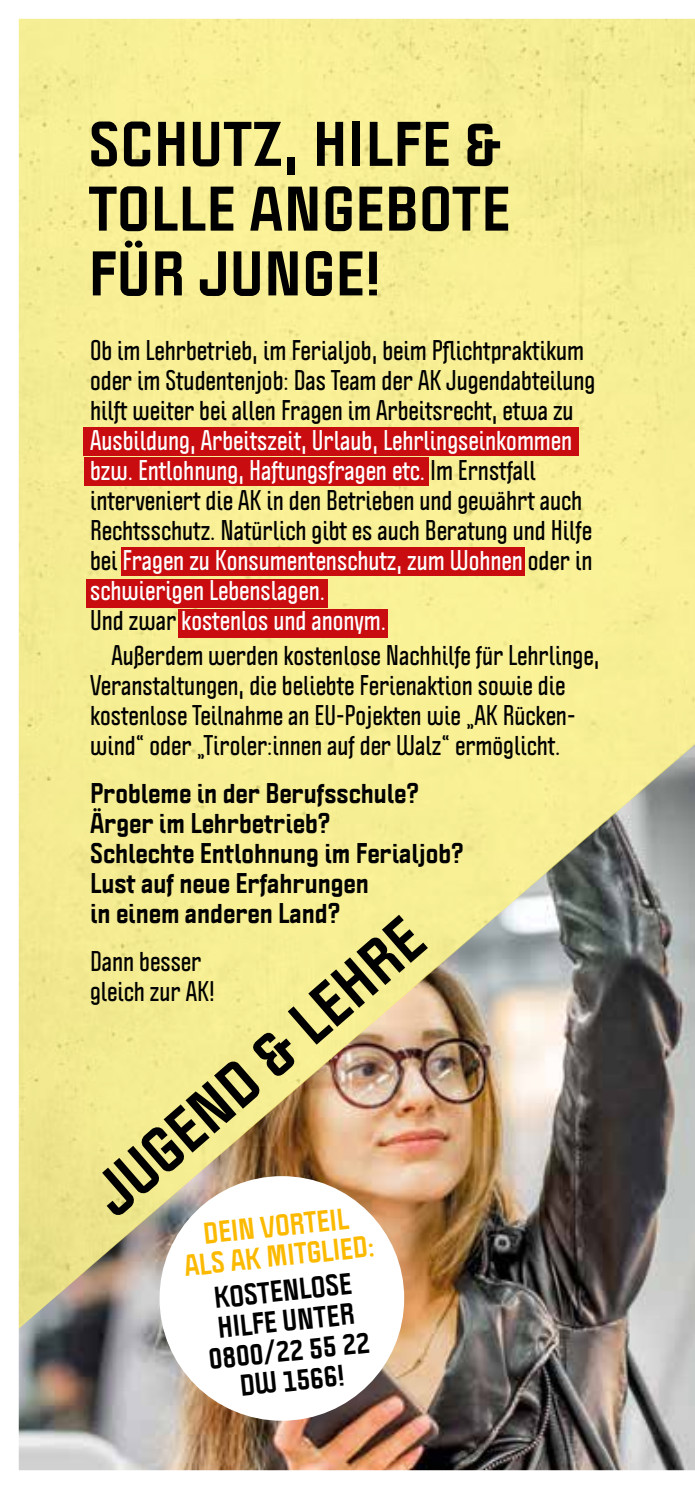
<style>
.page{position:relative;width:695px;height:1489px;background:#fff}
.page>*{position:absolute;margin:0;border:0;box-sizing:border-box;transform-origin:0 0}
.t1{font:800 55px/64.8px "Politica";letter-spacing:.01em;color:#000;scale:1.09 1}
.t2{font:800 26.25px/30px "Politica";color:#000;text-align:center}
.t3{font:800 26.25px/30px "Politica";color:#fbba00;text-align:center}
.t4{font:700 condensed 25px/30px "Politica";color:#000}
.t5{font:700 condensed 25px/30px "Politica";color:#fff}
.t6{font:800 25px/30px "Politica";color:#000}
.s1{color:#000}
</style>
<div class="page">
<img style="left:18px;top:18px;width:676px;height:1453px">
<h1 class="t1" style="left:89px;top:110px;width:388px">SCHUTZ, HILFE &amp;<br>TOLLE ANGEBOTE<br>FÜR JUNGE!</h1>
<p class="t4" style="left:90px;top:334px;width:506px">Ob im Lehrbetrieb, im Ferialjob, beim Pflichtpraktikum oder im Studentenjob: Das Team der AK Jugendabteilung hilft weiter bei allen Fragen im Arbeitsrecht, etwa zu</p>
<p class="t5" style="left:90px;top:424px;width:503px">Ausbildung, Arbeitszeit, Urlaub, Lehrlingseinkommen bzw. Entlohnung, Haftungsfragen etc. <span class="s1">Im Ernstfall interveniert die AK in den Betrieben und gewährt auch Rechtsschutz. Natürlich gibt es auch Beratung und Hilfe bei</span> Fragen zu Konsumentenschutz, zum Wohnen <span class="s1">oder in </span>schwierigen Lebenslagen.<br><span class="s1">Und zwar</span> kostenlos und anonym.</p>
<p class="t4" style="left:90px;top:639px;width:510px;text-indent:21px">Außerdem werden kostenlose Nachhilfe für Lehrlinge, Veranstaltungen, die beliebte Ferienaktion sowie die kostenlose Teilnahme an EU-Pojekten wie „AK Rücken&shy;wind“ oder „Tiroler:innen auf der Walz“ ermöglicht.</p>
<p class="t6" style="left:90px;top:776px;width:375px">Probleme in der Berufsschule?<br>Ärger im Lehrbetrieb?<br>Schlechte Entlohnung im Ferialjob?<br>Lust auf neue Erfahrungen<br>in einem anderen Land?</p>
<p class="t4" style="left:90px;top:944px;width:126px">Dann besser gleich zur AK!</p>
<h1 class="t1" style="left:79px;top:1176px;width:382px;rotate:-41deg">JUGEND &amp; LEHRE</h1>
<p class="t3" style="left:179px;top:1219px;width:192px;rotate:-6deg">DEIN VORTEIL<br>ALS AK MITGLIED:</p>
<p class="t2" style="left:201px;top:1283px;width:163px;rotate:-6deg">KOSTENLOSE<br>HILFE UNTER<br>0800/22 55 22<br>DW 1566!</p>
</div>
